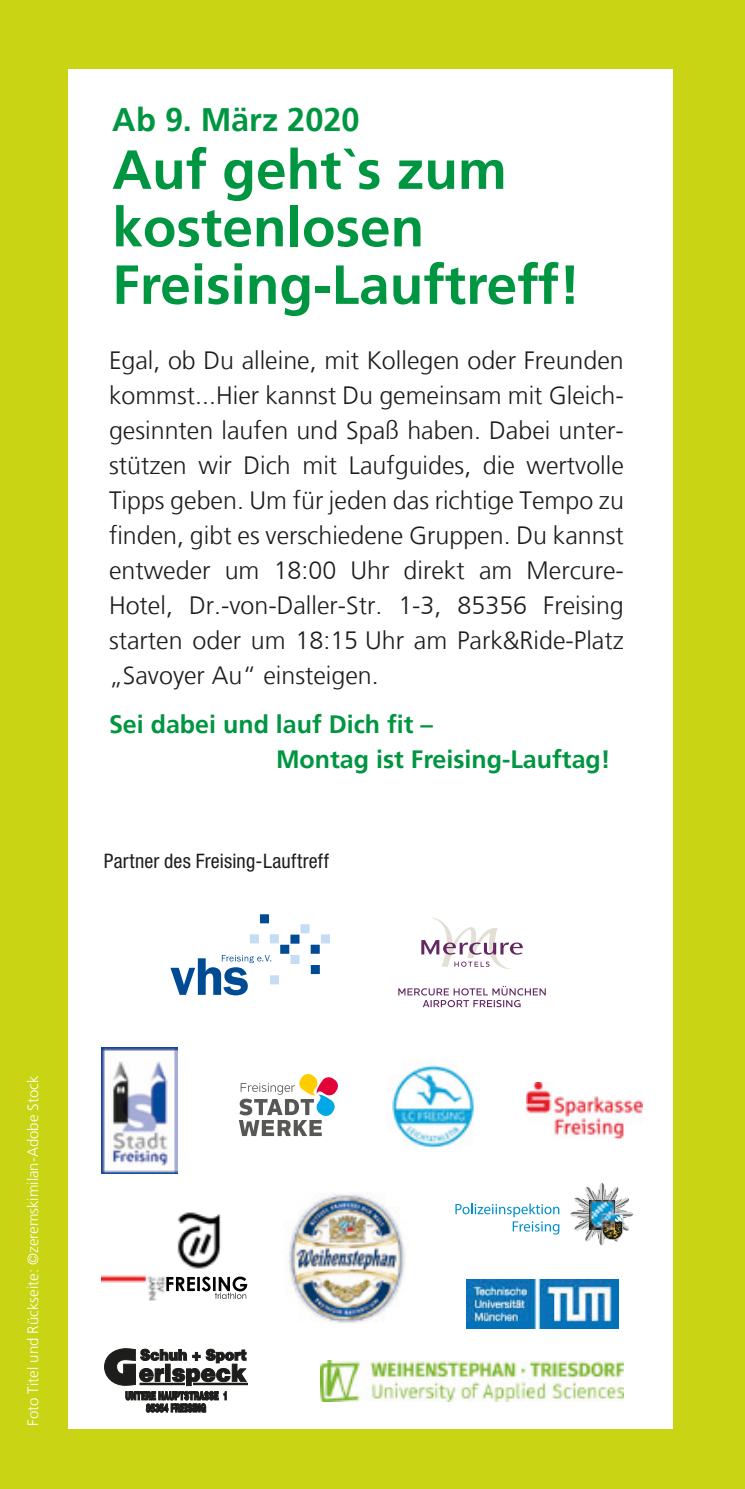
<style>
.page{position:relative;width:745px;height:1489px;background:#fff}
.page>*{position:absolute;margin:0;border:0;box-sizing:border-box;transform-origin:0 0}
.t1{font:700 55px/57.5px "Frutiger";color:#009641}
.t2{font:700 32.5px "Frutiger";color:#009641}
.t3{font:300 25px/35px "Frutiger LT";color:#1d1d1b;text-align:justify}
.t4{font:700 25px/35px "Frutiger";color:#009641}
.t5{font:condensed 20px "Helvetica Neue LT Std";letter-spacing:.01em;color:#1d1d1b}
.t6{font:300 15px "Frutiger LT";color:#fff}
</style>
<div class="page">
<div style="left:0;top:0;width:744px;height:1488px;background:#c8d414"></div>
<div style="left:68px;top:69px;width:603px;height:1359px;background:#fff"></div>
<img style="left:321px;top:1360px;width:302px;height:41px">
<svg style="left:570px;top:1182px;width:63px;height:63px"></svg>
<svg style="left:455px;top:1203px;width:104px;height:31px"></svg>
<img style="left:101px;top:1212px;width:147px;height:89px">
<img style="left:166px;top:1276px;width:81px;height:15px">
<img style="left:215px;top:1292px;width:31px;height:6px">
<img style="left:526px;top:1082px;width:115px;height:56px">
<svg style="left:104px;top:1348px;width:142px;height:64px"></svg>
<div style="left:140px;top:1382px;width:44px;height:2px;border:1px solid #1d1d1b"></div>
<div style="left:193px;top:1382px;width:54px;height:2px;border:1px solid #1d1d1b"></div>
<img style="left:288px;top:1192px;width:117px;height:130px">
<img style="left:102px;top:1047px;width:76px;height:126px">
<img style="left:466px;top:1279px;width:151px;height:49px">
<img style="left:389px;top:1064px;width:85px;height:85px">
<svg style="left:421px;top:917px;width:101px;height:52px"></svg>
<svg style="left:398px;top:985px;width:147px;height:22px"></svg>
<div style="left:300px;top:924px;width:9px;height:9px;background:#c5ddf4"></div>
<div style="left:290px;top:934px;width:9px;height:9px;background:#004b94"></div>
<div style="left:290px;top:954px;width:9px;height:9px;background:#c5ddf4"></div>
<div style="left:310px;top:944px;width:9px;height:9px;background:#004b94"></div>
<div style="left:321px;top:934px;width:9px;height:9px;background:#c5ddf4"></div>
<div style="left:310px;top:964px;width:9px;height:10px;background:#004b94"></div>
<div style="left:280px;top:944px;width:9px;height:9px;background:#004b94"></div>
<div style="left:270px;top:934px;width:9px;height:9px;background:#c5ddf4"></div>
<div style="left:260px;top:914px;width:9px;height:9px;background:#004b94"></div>
<div style="left:249px;top:934px;width:10px;height:9px;background:#c5ddf4"></div>
<div style="left:270px;top:975px;width:9px;height:9px;background:#c5ddf4"></div>
<svg style="left:170px;top:955px;width:101px;height:40px"></svg>
<svg style="left:239px;top:1074px;width:99px;height:62px"></svg>
<img style="left:588px;top:1200px;width:26px;height:29px">
<h2 class="t2" style="left:112px;top:101px;width:249px">Ab 9. März 2020</h2>
<h1 class="t1" style="left:112px;top:141px;width:469px">Auf geht`s zum kostenlosen<br>Freising-Lauftreff!</h1>
<p class="t3" style="left:109px;top:343px;width:516px">Egal, ob Du alleine, mit Kollegen oder Freunden kommst...Hier kannst Du gemeinsam mit Gleich&shy;gesinnten laufen und Spaß haben. Dabei unter&shy;stützen wir Dich mit Laufguides, die wertvolle Tipps geben. Um für jeden das richtige Tempo zu finden, gibt es verschiedene Gruppen. Du kannst entweder um 18:00 Uhr direkt am Mercure-Hotel, Dr.-von-Daller-Str. 1-3, 85356 Freising starten oder um 18:15 Uhr am Park&amp;Ride-Platz „Savoyer Au“ einsteigen.</p>
<p class="t4" style="left:276px;top:707px;width:336px;text-indent:-167px">Sei dabei und lauf Dich fit –<br>Montag ist Freising-Lauftag!</p>
<p class="t5" style="left:104px;top:849px;width:227px">Partner des Freising-Lauftreff</p>
<p class="t6" style="left:25px;top:1425px;width:352px;rotate:-90deg">Foto Titel und Rückseite: ©zeremskimilan-Adobe Stock</p>
</div>
